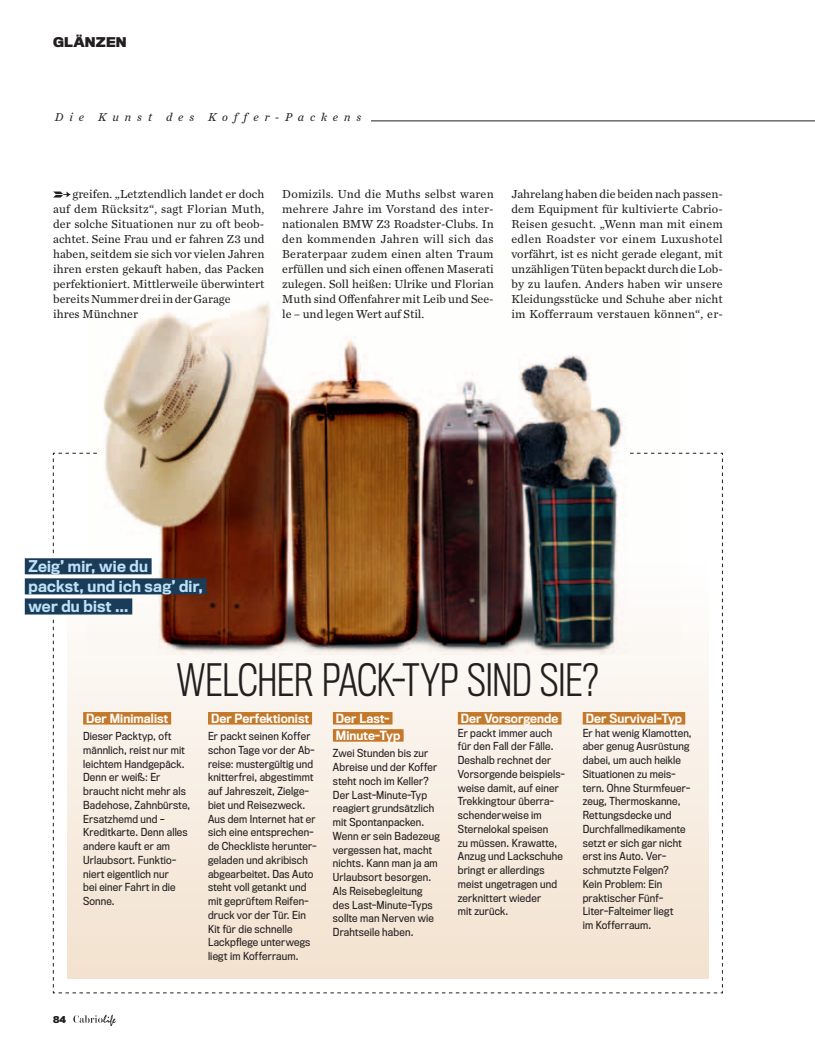
<style>
.page{position:relative;width:815px;height:1063px;background:#fff}
.page>*{position:absolute;margin:0;border:0;box-sizing:border-box;transform-origin:0 0}
.t1{font:300 41.25px "Titling Gothic FB Cond";letter-spacing:-.015em;color:#231f20}
.t2{font:500 15.12px/20.1px "Titling Gothic FB Narrow";letter-spacing:.02em;color:#bee3f7}
.t3{font:700 12.5px "Titling Gothic FB Normal";color:#231f20}
.t4{font:12.12px/15px "Chronicle Text G2";color:#231f20;text-align:justify}
.t5{font:italic 11.88px "Chronicle Text G2";letter-spacing:.5em;color:#231f20}
.t6{font:500 11.75px/17.1px "Titling Gothic FB Narrow";letter-spacing:.01em;color:#fff}
.t7{font:10.25px/13.8px "Titling Gothic FB Narrow";letter-spacing:.02em;color:#231f20}
.t8{font:700 8.75px "Titling Gothic FB Normal";color:#231f20}
.s1{color:#c47829}
</style>
<div class="page">
<svg style="left:52px;top:452px;width:671px;height:542px"></svg>
<div style="left:83px;top:712px;width:88px;height:13px;background:#c47829"></div>
<div style="left:208px;top:712px;width:104px;height:13px;background:#c47829"></div>
<div style="left:333px;top:712px;width:59px;height:13px;background:#c47829"></div>
<div style="left:333px;top:729px;width:71px;height:13px;background:#c47829"></div>
<div style="left:458px;top:712px;width:103px;height:13px;background:#c47829"></div>
<div style="left:583px;top:712px;width:102px;height:13px;background:#c47829"></div>
<img style="left:88px;top:302px;width:592px;height:352px">
<svg style="left:53px;top:192px;width:18px;height:6px"></svg>
<svg style="left:44px;top:555px;width:19px;height:63px"></svg>
<div style="left:25px;top:558px;width:127px;height:16px;background:#1a3c58"></div>
<div style="left:25px;top:578px;width:181px;height:16px;background:#1a3c58"></div>
<div style="left:25px;top:598px;width:107px;height:17px;background:#1a3c58"></div>
<svg style="left:73px;top:1015px;width:43px;height:11px"></svg>
<hr style="left:371px;top:121px;width:444px;height:1px;background:#231f20">
<p class="t3" style="left:53px;top:35px;width:75px">GLÄNZEN</p>
<p class="t5" style="left:55px;top:108px;width:308px">Die Kunst des Koffer-Packens</p>
<p class="t4" style="left:53px;top:185px;width:213px;text-align:left;text-indent:19px">greifen. „Letztendlich landet er doch auf dem Rücksitz“, sagt Florian Muth, der solche Situationen nur zu oft beob&shy;achtet. Seine Frau und er fahren Z3 und haben, seitdem sie sich vor vielen Jahren ihren ersten gekauft haben, das Packen perfektioniert. Mittlerweile überwintert bereits Nummer drei in der Garage<br>ihres Münchner</p>
<p class="t4" style="left:282px;top:185px;width:213px">Domizils. Und die Muths selbst waren mehrere Jahre im Vorstand des inter&shy;nationalen BMW Z3 Roadster-Clubs. In den kommenden Jahren will sich das Beraterpaar zudem einen alten Traum erfüllen und sich einen offenen Maserati zulegen. Soll heißen: Ulrike und Florian Muth sind Offenfahrer mit Leib und See&shy;le – und legen Wert auf Stil.</p>
<p class="t4" style="left:511px;top:185px;width:213px">Jahrelang haben die beiden nach passen&shy;dem Equipment für kultivierte Cabrio-Reisen gesucht. „Wenn man mit einem edlen Roadster vor einem Luxushotel vorfährt, ist es nicht gerade elegant, mit unzähligen Tüten bepackt durch die Lob&shy;by zu laufen. Anders haben wir unsere Kleidungsstücke und Schuhe aber nicht im Kofferraum verstauen können“, er-</p>
<h2 class="t2" style="left:28px;top:556px;width:176px">Zeig’ mir, wie du packst, und ich sag’ dir, wer du bist …</h2>
<h1 class="t1" style="left:177px;top:656px;width:423px">WELCHER PACK-TYP SIND SIE?</h1>
<p class="t6" style="left:86px;top:710px;width:87px">Der Minimalist<span class="s1">i</span></p>
<p class="t7" style="left:83px;top:729px;width:109px">Dieser Packtyp, oft männlich, reist nur mit leichtem Handgepäck.<br>Denn er weiß: Er braucht nicht mehr als<br>Badehose, Zahnbürste,<br>Ersatzhemd und –<br>Kreditkarte. Denn alles andere kauft er am<br>Urlaubsort. Funktio&shy;niert eigentlich nur<br>bei einer Fahrt in die<br>Sonne.</p>
<p class="t6" style="left:211px;top:710px;width:103px">Der Perfektionist<span class="s1">i</span></p>
<p class="t7" style="left:208px;top:729px;width:110px">Er packt seinen Koffer schon Tage vor der Ab&shy;reise: mustergültig und knitterfrei, abgestimmt auf Jahreszeit, Zielge&shy;biet und Reisezweck.<br>Aus dem Internet hat er sich eine entsprechen&shy;de Checkliste herunter&shy;geladen und akribisch abgearbeitet. Das Auto steht voll getankt und mit geprüftem Reifen&shy;druck vor der Tür. Ein<br>Kit für die schnelle<br>Lackpflege unterwegs liegt im Kofferraum.</p>
<p class="t6" style="left:336px;top:710px;width:69px">Der Last-<span class="s1">i<br></span>Minute-Typ<span class="s1">i</span></p>
<p class="t7" style="left:333px;top:747px;width:108px">Zwei Stunden bis zur<br>Abreise und der Koffer steht noch im Keller?<br>Der Last-Minute-Typ reagiert grundsätzlich mit Spontanpacken.<br>Wenn er sein Badezeug vergessen hat, macht nichts. Kann man ja am<br>Urlaubsort besorgen.<br>Als Reisebegleitung des Last-Minute-Typs sollte man Nerven wie<br>Drahtseile haben.</p>
<p class="t6" style="left:461px;top:710px;width:102px">Der Vorsorgende<span class="s1">i</span></p>
<p class="t7" style="left:458px;top:726px;width:108px">Er packt immer auch für den Fall der Fälle.<br>Deshalb rechnet der<br>Vorsorgende beispiels&shy;weise damit, auf einer<br>Trekkingtour überra&shy;schenderweise im<br>Sternelokal speisen<br>zu müssen. Krawatte,<br>Anzug und Lackschuhe bringt er allerdings meist ungetragen und zerknittert wieder<br>mit zurück.</p>
<p class="t6" style="left:586px;top:710px;width:101px">Der Survival-Typ<span class="s1">i</span></p>
<p class="t7" style="left:583px;top:726px;width:111px">Er hat wenig Klamotten, aber genug Ausrüstung dabei, um auch heikle<br>Situationen zu meis&shy;tern. Ohne Sturmfeuer&shy;zeug, Thermoskanne,<br>Rettungsdecke und<br>Durchfallmedikamente setzt er sich gar nicht erst ins Auto. Ver&shy;schmutzte Felgen?<br>Kein Problem: Ein praktischer Fünf-<br>Liter-Falteimer liegt<br>im Kofferraum.</p>
<p class="t8" style="left:53px;top:1014px;width:14px">84</p>
</div>
